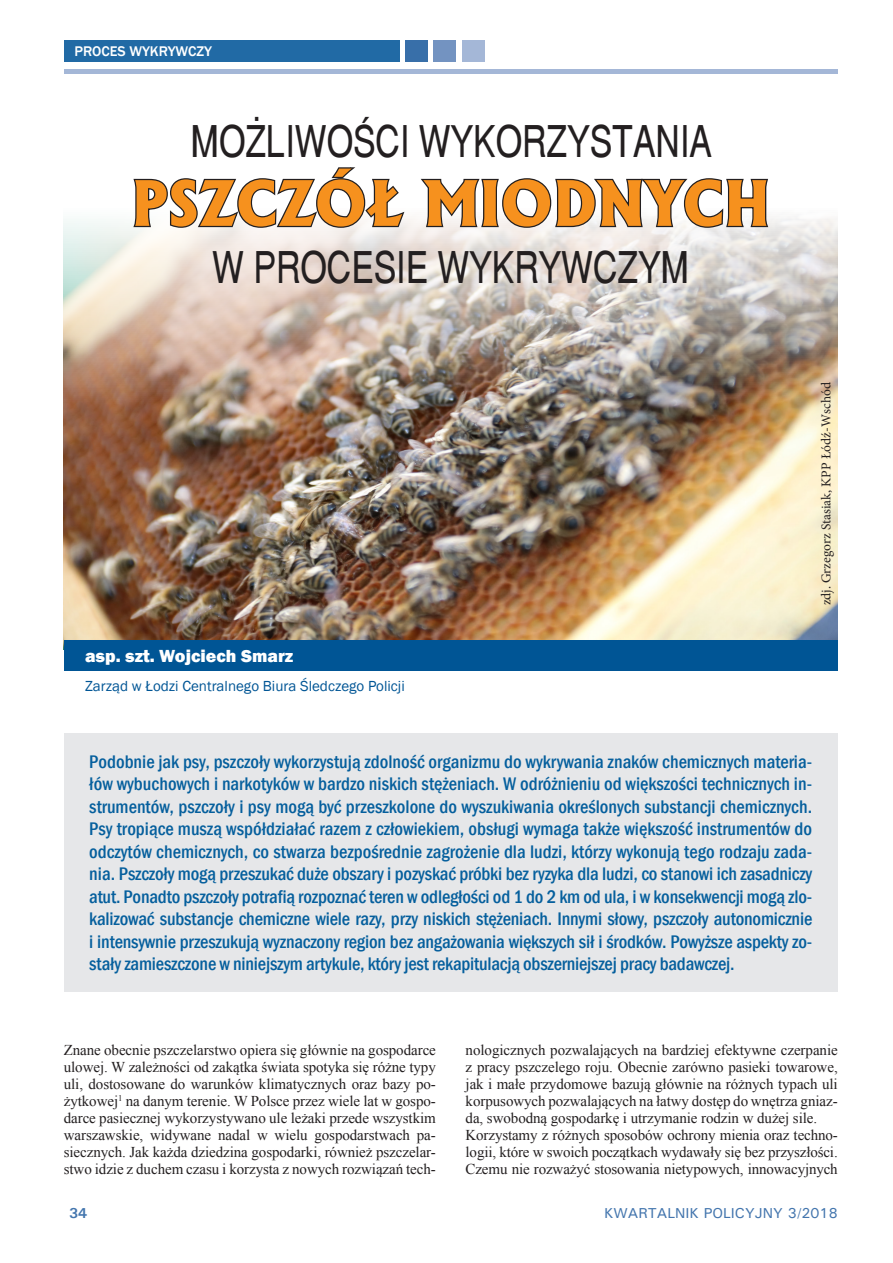
<style>
.page{position:relative;width:893px;height:1263px;background:#fff}
.page>*{position:absolute;margin:0;border:0;box-sizing:border-box;transform-origin:0 0}
.t1{font:800 60px "Albertus";color:#f6911e;scale:.95 1}
.t2{font:43.5px "Switzerland Narrow";color:#231f20;scale:.95 1}
.t3{font:500 condensed 18.75px/22.5px "Franklin Gothic";letter-spacing:-.01em;color:#055f9d;text-align:justify}
.t4{font:800 18px "Franklin Gothic";color:#fff}
.t5{font:15px/17px "Times New Roman";letter-spacing:-.005em;color:#231f20;text-align:justify}
.t6{font:15px "Franklin Gothic";color:#005595}
.t7{font:500 14.4px "Univers";color:#4476ae}
.t8{font:500 14.4px "Franklin Gothic";color:#fff}
.t9{font:700 14.4px "Univers";color:#4476ae}
.t10{font:13.5px "Minion Pro";color:#231f20}
</style>
<div class="page">
<hr style="left:64px;top:70px;width:774px;height:4px;background:#a4b7d7">
<div style="left:64px;top:41px;width:336px;height:21px;background:#216aa5"></div>
<div style="left:405px;top:41px;width:23px;height:21px;background:#386fa9"></div>
<div style="left:433px;top:41px;width:23px;height:21px;background:#7393c1"></div>
<div style="left:462px;top:41px;width:23px;height:21px;background:#a4b7d7"></div>
<img style="left:64px;top:218px;width:774px;height:422px">
<div style="left:64px;top:640px;width:774px;height:31px;background:#005595"></div>
<div style="left:64px;top:733px;width:774px;height:258px;background:#e6e7e9"></div>
<svg style="left:131px;top:167px;width:276px;height:62px"></svg>
<svg style="left:418px;top:178px;width:352px;height:51px"></svg>
<p class="t8" style="left:74px;top:43px;width:139px">PROCES WYKRYWCZY</p>
<h2 class="t2" style="left:191px;top:116px;width:550px">MOŻLIWOŚCI WYKORZYSTANIA</h2>
<h1 class="t1" style="left:131px;top:164px;width:674px">PSZCZÓŁ MIODNYCH</h1>
<h2 class="t2" style="left:212px;top:242px;width:498px">W PROCESIE WYKRYWCZYM</h2>
<p class="t4" style="left:85px;top:644px;width:210px">asp. szt. Wojciech Smarz</p>
<p class="t6" style="left:85px;top:676px;width:321px">Zarząd w Łodzi Centralnego Biura Śledczego Policji</p>
<p class="t10" style="left:817px;top:605px;width:225px;rotate:-90deg">zdj. Grzegorz Stasiak, KPP Łódź-Wschód</p>
<p class="t3" style="left:89px;top:750px;width:724px">Podobnie jak psy, pszczoły wykorzystują zdolność organizmu do wykrywania znaków chemicznych materia&shy;łów wybuchowych i narkotyków w bardzo niskich stężeniach. W odróżnieniu od większości technicznych in&shy;strumentów, pszczoły i psy mogą być przeszkolone do wyszukiwania określonych substancji chemicznych.<br>Psy tropiące muszą współdziałać razem z człowiekiem, obsługi wymaga także większość instrumentów do odczytów chemicznych, co stwarza bezpośrednie zagrożenie dla ludzi, którzy wykonują tego rodzaju zada&shy;nia. Pszczoły mogą przeszukać duże obszary i pozyskać próbki bez ryzyka dla ludzi, co stanowi ich zasadniczy atut. Ponadto pszczoły potrafią rozpoznać teren w odległości od 1 do 2 km od ula, i w konsekwencji mogą zlo&shy;kalizować substancje chemiczne wiele razy, przy niskich stężeniach. Innymi słowy, pszczoły autonomicznie i intensywnie przeszukują wyznaczony region bez angażowania większych sił i środków. Powyższe aspekty zo&shy;stały zamieszczone w niniejszym artykule, który jest rekapitulacją obszerniejszej pracy badawczej.</p>
<p class="t5" style="left:64px;top:1041px;width:374px">Znane obecnie pszczelarstwo opiera się głównie na gospodarce ulowej. W zależności od zakątka świata spotyka się różne typy uli, dostosowane do warunków klimatycznych oraz bazy po&shy;żytkowej<sup>1</sup> na danym terenie. W Polsce przez wiele lat w gospo&shy;darce pasiecznej wykorzystywano ule leżaki przede wszystkim warszawskie, widywane nadal w wielu gospodarstwach pa&shy;siecznych. Jak każda dziedzina gospodarki, również pszczelar&shy;stwo idzie z duchem czasu i korzysta z nowych rozwiązań tech-</p>
<p class="t5" style="left:466px;top:1041px;width:374px;text-align:left">nologicznych pozwalających na bardziej efektywne czerpanie z pracy pszczelego roju. Obecnie zarówno pasieki towarowe, jak i małe przydomowe bazują głównie na różnych typach uli korpusowych pozwalających na łatwy dostęp do wnętrza gniaz&shy;da, swobodną gospodarkę i utrzymanie rodzin w dużej sile.<br>Korzystamy z różnych sposobów ochrony mienia oraz techno&shy;logii, które w swoich początkach wydawały się bez przyszłości.<br>Czemu nie rozważyć stosowania nietypowych, innowacyjnych</p>
<p class="t9" style="left:69px;top:1204px;width:20px">34</p>
<p class="t7" style="left:604px;top:1204px;width:235px">KWARTALNIK POLICYJNY 3/2018</p>
</div>
